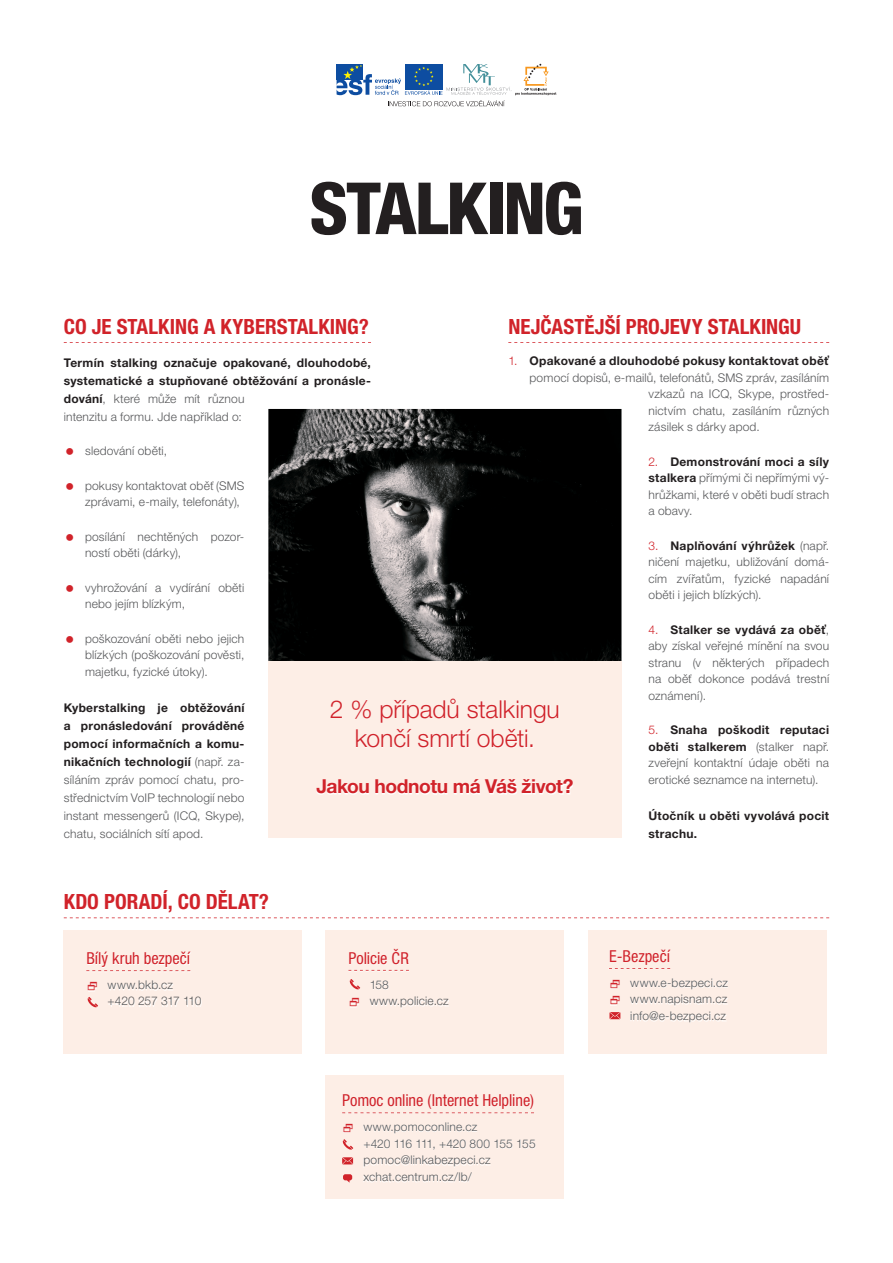
<style>
.page{position:relative;width:893px;height:1263px;background:#fff}
.page>*{position:absolute;margin:0;border:0;box-sizing:border-box;transform-origin:0 0}
.t1{font:800 condensed 72px "Helvetica Neue LTCE";letter-spacing:-.025em;color:#231f20}
.t2{font:300 24.75px/29.7px "Helvetica Neue CE";letter-spacing:-.005em;color:#d1232a;text-align:center}
.t3{font:700 condensed 21px "Helvetica Neue LTCE";color:#d1232a}
.t4{font:700 19.2px "Helvetica Neue CE";letter-spacing:-.02em;color:#d1232a}
.t5{font:condensed 16.5px "Helvetica Neue LTCE";letter-spacing:-.005em;color:#d1232a}
.t6{font:300 12px/16.5px "Helvetica Neue CE";letter-spacing:.015em;color:#57585a;text-align:justify}
.t7{font:700 12px/18px "Helvetica Neue CE";letter-spacing:.02em;color:#231f20}
.t8{font:300 12px/16.5px "Helvetica Neue CE";letter-spacing:-.015em;color:#57585a}
.s1{font-weight:300;color:#d1232a}
.s2{color:#d1232a}
.s3{font-weight:700;color:#231f20}
.s4{font-weight:300;color:#57585a}
</style>
<div class="page">
<img style="left:268px;top:409px;width:353px;height:252px">
<div style="left:268px;top:661px;width:353px;height:177px;background:#fdeee6"></div>
<svg style="left:64px;top:342px;width:307px;height:1px"></svg>
<svg style="left:64px;top:917px;width:765px;height:1px"></svg>
<svg style="left:508px;top:342px;width:321px;height:1px"></svg>
<svg style="left:337px;top:64px;width:219px;height:42px"></svg>
<div style="left:588px;top:930px;width:238px;height:124px;background:#fdeee6"></div>
<img style="left:609px;top:950px;width:119px;height:73px">
<svg style="left:609px;top:968px;width:61px;height:1px"></svg>
<svg style="left:609px;top:1012px;width:11px;height:7px"></svg>
<div style="left:64px;top:930px;width:238px;height:124px;background:#fdeee6"></div>
<img style="left:87px;top:952px;width:114px;height:55px">
<svg style="left:86px;top:970px;width:104px;height:1px"></svg>
<svg style="left:87px;top:997px;width:11px;height:11px"></svg>
<div style="left:326px;top:930px;width:238px;height:124px;background:#fdeee6"></div>
<img style="left:349px;top:949px;width:100px;height:59px">
<svg style="left:348px;top:970px;width:61px;height:1px"></svg>
<svg style="left:349px;top:979px;width:11px;height:11px"></svg>
<div style="left:326px;top:1075px;width:238px;height:123px;background:#fdeee6"></div>
<img style="left:342px;top:1095px;width:193px;height:87px">
<svg style="left:342px;top:1112px;width:192px;height:1px"></svg>
<svg style="left:342px;top:1157px;width:11px;height:7px"></svg>
<svg style="left:342px;top:1139px;width:11px;height:11px"></svg>
<svg style="left:343px;top:1174px;width:9px;height:9px"></svg>
<img style="left:317px;top:699px;width:256px;height:95px">
<svg style="left:610px;top:979px;width:9px;height:9px"></svg>
<svg style="left:610px;top:996px;width:9px;height:8px"></svg>
<svg style="left:88px;top:982px;width:9px;height:8px"></svg>
<svg style="left:350px;top:998px;width:9px;height:8px"></svg>
<svg style="left:344px;top:1124px;width:9px;height:8px"></svg>
<h1 class="t1" style="left:309px;top:164px;width:276px">STALKING</h1>
<h3 class="t3" style="left:508px;top:314px;width:294px">NEJČASTĚJŠÍ PROJEVY STALKINGU</h3>
<p class="t7" style="left:508px;top:352px;width:322px"><span class="s1">1.</span> Opakované a dlouhodobé pokusy kontaktovat oběť</p>
<p class="t6" style="left:530px;top:369px;width:301px">pomocí dopisů, e-mailů, telefonátů, SMS zpráv, zasíláním</p>
<p class="t6" style="left:648px;top:385px;width:182px">vzkazů na ICQ, Skype, prostřed-</p>
<p class="t6" style="left:648px;top:402px;width:182px">nictvím chatu, zasíláním různých</p>
<p class="t6" style="left:648px;top:418px;width:113px">zásilek s dárky apod.</p>
<p class="t6" style="left:648px;top:453px;width:182px"><span class="s2">2.</span> <span class="s3">Demonstrování moci a síly stalkera</span> přímými či nepřímými vý&shy;hrůžkami, které v oběti budí strach a obavy.</p>
<p class="t6" style="left:648px;top:537px;width:182px"><span class="s2">3.</span> <span class="s3">Naplňování výhrůžek</span> (např. ničení majetku, ubližování domá&shy;cím zvířatům, fyzické napadání oběti i jejich blízkých).</p>
<p class="t6" style="left:648px;top:621px;width:182px"><span class="s2">4.</span> <span class="s3">Stalker se vydává za oběť</span>, aby získal veřejné mínění na svou stranu (v některých případech na oběť dokonce podává trestní oznámení).</p>
<p class="t6" style="left:648px;top:721px;width:182px"><span class="s2">5.</span> <span class="s3">Snaha poškodit reputaci oběti stalkerem</span> (stalker např. zveřejní kontaktní údaje oběti na erotické seznamce na internetu).</p>
<p class="t7" style="left:648px;top:806px;width:182px">Útočník u oběti vyvolává pocit strachu.</p>
<h3 class="t3" style="left:64px;top:314px;width:306px">CO JE STALKING A KYBERSTALKING?</h3>
<p class="t7" style="left:64px;top:353px;width:309px">Termín stalking označuje opakované, dlouhodobé, systematické a stupňované obtěžování a pronásle&shy;dování<span class="s4">, které může mít různou<br>intenzitu a formu. Jde například o:</span></p>
<p class="t6" style="left:85px;top:442px;width:84px">sledování oběti,</p>
<p class="t6" style="left:85px;top:477px;width:161px">pokusy kontaktovat oběť (SMS zprávami, e-maily, telefonáty),</p>
<p class="t6" style="left:85px;top:528px;width:161px">posílání nechtěných pozor&shy;ností oběti (dárky),</p>
<p class="t6" style="left:85px;top:579px;width:161px">vyhrožování a vydírání oběti nebo jejím blízkým,</p>
<p class="t6" style="left:85px;top:630px;width:161px">poškozování oběti nebo jejich blízkých (poškozování pověsti, majetku, fyzické útoky).</p>
<p class="t6" style="left:64px;top:698px;width:182px;line-height:18px"><span class="s3">Kyberstalking je obtěžování a pronásledování prováděné pomocí informačních a komu&shy;nikačních technologií</span> (např. za&shy;síláním zpráv pomocí chatu, pro&shy;střednictvím VoIP technologií nebo instant messengerů (ICQ, Skype), chatu, sociálních sítí apod.</p>
<h2 class="t2" style="left:330px;top:694px;width:232px">2 % případů stalkingu končí smrtí oběti.</h2>
<h3 class="t4" style="left:316px;top:775px;width:259px">Jakou hodnotu má Váš život?</h3>
<h3 class="t3" style="left:64px;top:889px;width:207px">KDO PORADÍ, CO DĚLAT?</h3>
<h3 class="t5" style="left:86px;top:948px;width:105px">Bílý kruh bezpečí</h3>
<p class="t8" style="left:108px;top:976px;width:95px">www.bkb.cz +420 257 317 110</p>
<h3 class="t5" style="left:348px;top:948px;width:62px">Policie ČR</h3>
<p class="t6" style="left:370px;top:976px;width:81px">158 www.policie.cz</p>
<h3 class="t5" style="left:342px;top:1090px;width:193px">Pomoc online (Internet Helpline)</h3>
<p class="t6" style="left:363px;top:1118px;width:174px;text-align:left">www.pomoconline.cz<br>+420 116 111, +420 800 155 155 pomoc@linkabezpeci.cz xchat.centrum.cz/lb/</p>
<h3 class="t5" style="left:609px;top:946px;width:63px">E-Bezpečí</h3>
<p class="t6" style="left:630px;top:974px;width:99px">www.e-bezpeci.cz www.napisnam.cz info@e-bezpeci.cz</p>
</div>
